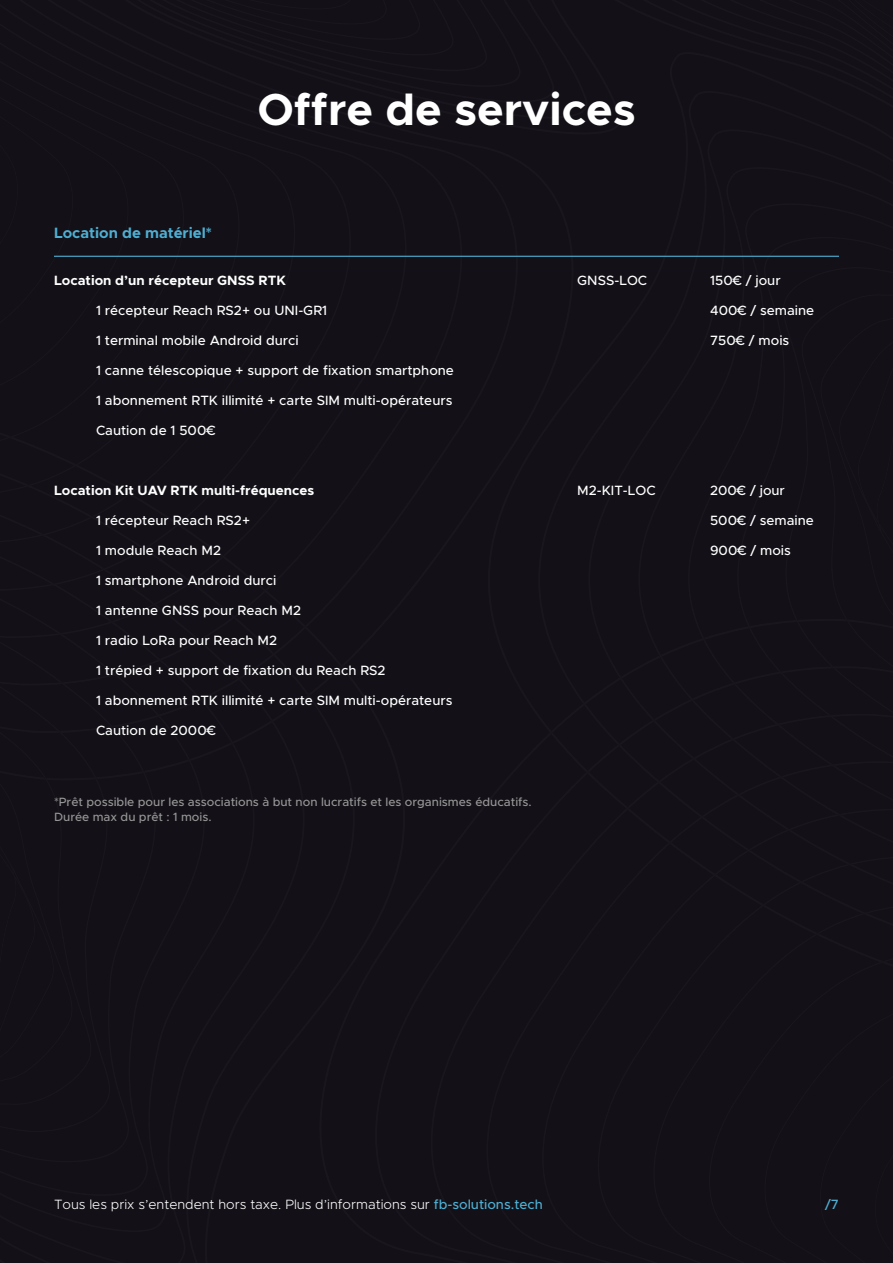
<style>
.page{position:relative;width:893px;height:1263px;background:#fff}
.page>*{position:absolute;margin:0;border:0;box-sizing:border-box;transform-origin:0 0}
.t1{font:700 45px "Metropolis";color:#fff}
.t2{font:700 15px "Metropolis";color:#4eafd3}
.t3{font:500 13.5px "Metropolis";color:#fff}
.t4{font:300 13.5px "Metropolis";color:#fff}
.t5{font:700 13.5px "Metropolis";color:#fff}
.t6{font:500 13.5px "Metropolis";color:#4eafd3}
.t7{font:500 12px/15px "Metropolis";color:#979696}
.s1{font-weight:500;color:#4eafd3}
</style>
<div class="page">
<div style="left:305px;top:780px;width:14px;height:483px;background:#131117"></div>
<div style="left:0;top:780px;width:305px;height:483px;background:#131117"></div>
<div style="left:0;top:780px;width:255px;height:452px;background:#131117"></div>
<div style="left:0;top:780px;width:205px;height:416px;background:#131117"></div>
<div style="left:0;top:780px;width:156px;height:382px;background:#131117"></div>
<div style="left:319px;top:780px;width:56px;height:483px;background:#131117"></div>
<div style="left:375px;top:780px;width:56px;height:483px;background:#131117"></div>
<div style="left:431px;top:780px;width:55px;height:483px;background:#131117"></div>
<div style="left:486px;top:780px;width:56px;height:483px;background:#131117"></div>
<div style="left:653px;top:969px;width:56px;height:42px;background:#131117"></div>
<div style="left:709px;top:969px;width:184px;height:42px;background:#131117"></div>
<div style="left:542px;top:1011px;width:351px;height:252px;background:#131117"></div>
<div style="left:610px;top:0;width:283px;height:52px;background:#131117"></div>
<div style="left:488px;top:52px;width:405px;height:917px;background:#131117"></div>
<div style="left:538px;top:91px;width:355px;height:837px;background:#131117"></div>
<div style="left:588px;top:129px;width:305px;height:758px;background:#131117"></div>
<div style="left:588px;top:580px;width:34px;height:99px;background:#131117"></div>
<div style="left:638px;top:167px;width:255px;height:679px;background:#131117"></div>
<div style="left:688px;top:203px;width:205px;height:601px;background:#131117"></div>
<div style="left:737px;top:237px;width:156px;height:524px;background:#131117"></div>
<div style="left:783px;top:267px;width:110px;height:450px;background:#131117"></div>
<div style="left:796px;top:294px;width:97px;height:378px;background:#131117"></div>
<div style="left:114px;top:0;width:460px;height:780px;background:#131117"></div>
<div style="left:0;top:495px;width:518px;height:238px;background:#131117"></div>
<div style="left:0;top:726px;width:114px;height:406px;background:#131117"></div>
<div style="left:0;top:495px;width:462px;height:190px;background:#131117"></div>
<svg style="left:197px;top:639px;width:4px;height:3px"></svg>
<svg style="left:113px;top:673px;width:4px;height:3px"></svg>
<div style="left:0;top:495px;width:407px;height:143px;background:#131117"></div>
<div style="left:0;top:495px;width:351px;height:96px;background:#131117"></div>
<svg style="left:0;top:583px;width:56px;height:8px"></svg>
<div style="left:0;top:495px;width:295px;height:48px;background:#131117"></div>
<div style="left:0;top:0;width:554px;height:495px;background:#131117"></div>
<hr style="left:54px;top:256px;width:785px;height:1px;background:#4eafd3">
<p class="t2" style="left:54px;top:223px;width:159px">Location de matériel*</p>
<h1 class="t1" style="left:257px;top:81px;width:380px">Offre de services</h1>
<p class="t5" style="left:54px;top:272px;width:233px">Location d’un récepteur GNSS RTK</p>
<p class="t3" style="left:96px;top:302px;width:233px">1 récepteur Reach RS2+ ou UNI-GR1</p>
<p class="t3" style="left:96px;top:332px;width:204px">1 terminal mobile Android durci</p>
<p class="t3" style="left:96px;top:362px;width:359px">1 canne télescopique + support de fixation smartphone</p>
<p class="t3" style="left:96px;top:392px;width:358px">1 abonnement RTK illimité + carte SIM multi-opérateurs</p>
<p class="t3" style="left:96px;top:422px;width:121px">Caution de 1 500€</p>
<p class="t5" style="left:54px;top:482px;width:262px">Location Kit UAV RTK multi-fréquences</p>
<p class="t3" style="left:96px;top:512px;width:156px">1 récepteur Reach RS2+</p>
<p class="t3" style="left:96px;top:542px;width:127px">1 module Reach M2</p>
<p class="t3" style="left:96px;top:572px;width:182px">1 smartphone Android durci</p>
<p class="t3" style="left:96px;top:602px;width:207px">1 antenne GNSS pour Reach M2</p>
<p class="t3" style="left:96px;top:632px;width:183px">1 radio LoRa pour Reach M2</p>
<p class="t3" style="left:96px;top:662px;width:291px">1 trépied + support de fixation du Reach RS2</p>
<p class="t3" style="left:96px;top:692px;width:358px">1 abonnement RTK illimité + carte SIM multi-opérateurs</p>
<p class="t3" style="left:96px;top:722px;width:121px">Caution de 2000€</p>
<p class="t7" style="left:54px;top:794px;width:479px">*Prêt possible pour les associations à but non lucratifs et les organismes éducatifs.<br>Durée max du prêt : 1 mois.</p>
<p class="t3" style="left:577px;top:272px;width:71px">GNSS-LOC</p>
<p class="t3" style="left:577px;top:482px;width:80px">M2-KIT-LOC</p>
<p class="t3" style="left:710px;top:272px;width:72px">150€ / jour</p>
<p class="t3" style="left:710px;top:302px;width:106px">400€ / semaine</p>
<p class="t3" style="left:710px;top:332px;width:81px">750€ / mois</p>
<p class="t3" style="left:710px;top:482px;width:76px">200€ / jour</p>
<p class="t3" style="left:710px;top:512px;width:105px">500€ / semaine</p>
<p class="t3" style="left:710px;top:542px;width:82px">900€ / mois</p>
<p class="t4" style="left:54px;top:1196px;width:490px">Tous les prix s’entendent hors taxe. Plus d’informations sur <span class="s1">fb-solutions.tech</span></p>
<p class="t6" style="left:825px;top:1196px;width:15px">/7</p>
</div>
